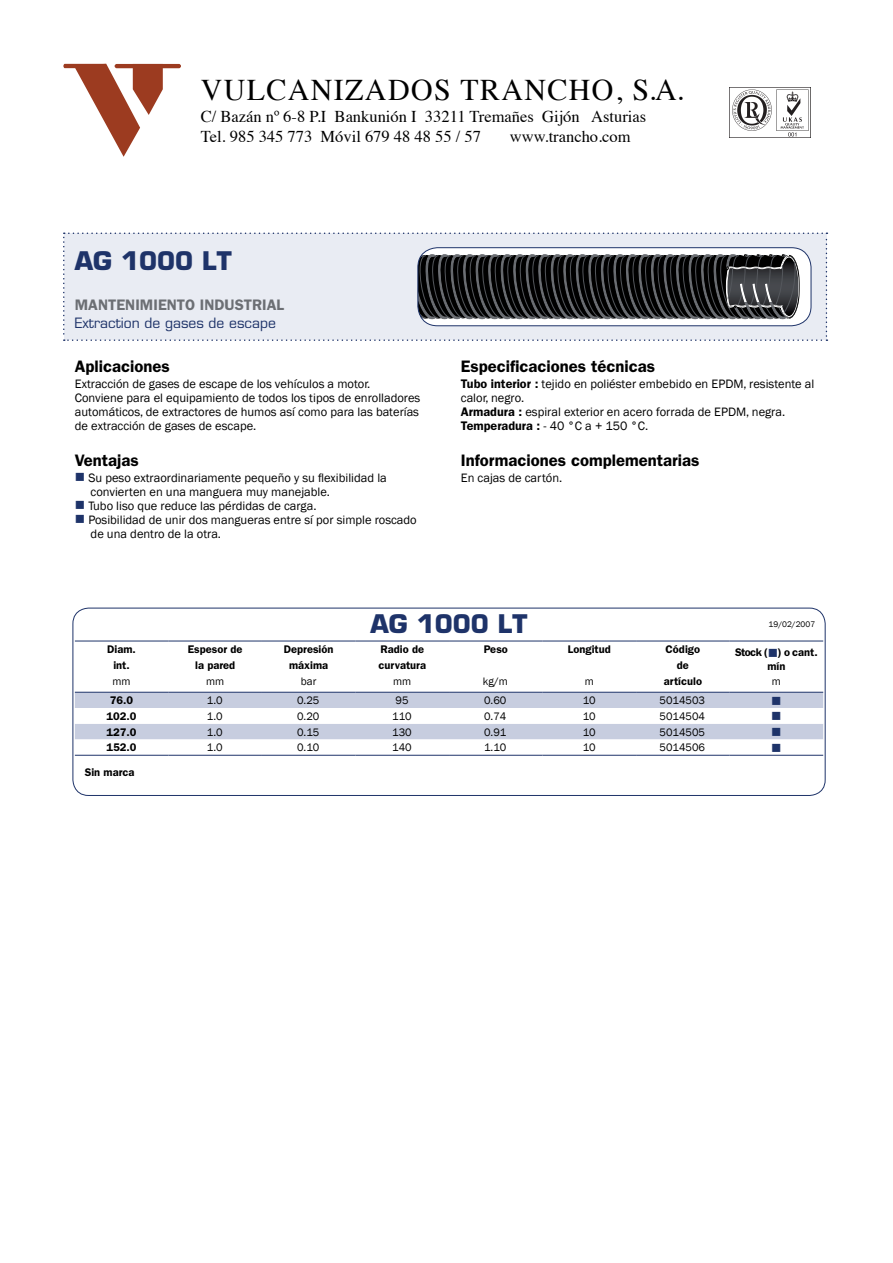
<style>
.page{position:relative;width:893px;height:1263px;background:#fff}
.page>*{position:absolute;margin:0;border:0;box-sizing:border-box;transform-origin:0 0}
.t1{font:30px "Times";letter-spacing:.045em;color:#000}
.t2{font:700 25.05px "Eurostile";color:#1e3369}
.t3{font:600 16.65px "Franklin Gothic";color:#000}
.t4{font:16.5px/19.8px "Times";color:#000}
.t5{font:600 15.3px "Franklin Gothic";color:#6c6f74}
.t6{font:13.95px "Eurostile";color:#1e3369}
.t7{font:13.95px "Wingdings";color:#1e3369}
.t8{font:12.45px/14px "Franklin Gothic";color:#000}
.t9{font:600 11.1px/15.9px "Franklin Gothic";color:#000;text-align:center}
.t10{font:11.1px "Franklin Gothic";color:#000}
.t11{font:8.4px "Franklin Gothic";color:#000}
.s1{color:#1e3369}
.s2{font-weight:600}
</style>
<div class="page">
<hr style="left:115px;top:64px;width:66px;height:4px;background:#9c3b20;border-radius:2px">
<svg style="left:63px;top:64px;width:100px;height:93px"></svg>
<img style="left:730px;top:89px;width:80px;height:49px">
<div style="left:73px;top:608px;width:752px;height:188px;border:1px solid #1e3369;border-radius:16px"></div>
<svg style="left:63px;top:233px;width:764px;height:108px;background:#adafb5"></svg>
<div style="left:417px;top:247px;width:394px;height:79px;border:1px solid #1e3369;border-radius:20px"></div>
<svg style="left:75px;top:691px;width:748px;height:64px"></svg>
<hr style="left:75px;top:641px;width:93px;height:1px;background:#1e3369">
<hr style="left:168px;top:641px;width:94px;height:1px;background:#1e3369">
<hr style="left:262px;top:641px;width:93px;height:1px;background:#1e3369">
<hr style="left:355px;top:641px;width:94px;height:1px;background:#1e3369">
<hr style="left:449px;top:641px;width:94px;height:1px;background:#1e3369">
<hr style="left:543px;top:641px;width:93px;height:1px;background:#1e3369">
<hr style="left:636px;top:641px;width:94px;height:1px;background:#1e3369">
<hr style="left:730px;top:641px;width:93px;height:1px;background:#1e3369">
<hr style="left:75px;top:692px;width:93px;height:1px;background:#1e3369">
<hr style="left:168px;top:692px;width:94px;height:1px;background:#1e3369">
<hr style="left:262px;top:692px;width:93px;height:1px;background:#1e3369">
<hr style="left:355px;top:692px;width:94px;height:1px;background:#1e3369">
<hr style="left:449px;top:692px;width:94px;height:1px;background:#1e3369">
<hr style="left:543px;top:692px;width:93px;height:1px;background:#1e3369">
<hr style="left:636px;top:692px;width:94px;height:1px;background:#1e3369">
<hr style="left:730px;top:692px;width:93px;height:1px;background:#1e3369">
<hr style="left:75px;top:755px;width:93px;height:1px;background:#1e3369">
<hr style="left:168px;top:755px;width:94px;height:1px;background:#1e3369">
<hr style="left:262px;top:755px;width:93px;height:1px;background:#1e3369">
<hr style="left:355px;top:755px;width:94px;height:1px;background:#1e3369">
<hr style="left:449px;top:755px;width:94px;height:1px;background:#1e3369">
<hr style="left:543px;top:755px;width:93px;height:1px;background:#1e3369">
<hr style="left:636px;top:755px;width:94px;height:1px;background:#1e3369">
<hr style="left:730px;top:755px;width:93px;height:1px;background:#1e3369">
<h1 class="t1" style="left:201px;top:62px;width:484px">VULCANIZADOS TRANCHO, S.A.</h1>
<h3 class="t4" style="left:201px;top:105px;width:447px">C/ Bazán nº 6-8 P.I Bankunión I 33211 Tremañes Gijón Asturias<br>Tel. 985 345 773 Móvil 679 48 48 55 / 57</h3>
<h3 class="t4" style="left:510px;top:125px;width:122px">www.trancho.com</h3>
<h2 class="t2" style="left:75px;top:245px;width:158px">AG 1000 LT</h2>
<p class="t5" style="left:75px;top:296px;width:211px">MANTENIMIENTO INDUSTRIAL</p>
<p class="t6" style="left:75px;top:315px;width:202px">Extraction de gases de escape</p>
<h3 class="t3" style="left:75px;top:357px;width:97px">Aplicaciones</h3>
<p class="t8" style="left:75px;top:377px;width:347px">Extracción de gases de escape de los vehículos a motor.<br>Conviene para el equipamiento de todos los tipos de enrolladores automáticos, de extractores de humos así como para las baterías de extracción de gases de escape.</p>
<h3 class="t3" style="left:75px;top:451px;width:66px">Ventajas</h3>
<p class="t8" style="left:91px;top:471px;width:298px;text-indent:-16px"><span class="s1">■</span> Su peso extraordinariamente pequeño y su flexibilidad la convierten en una manguera muy manejable.</p>
<p class="t8" style="left:75px;top:499px;width:243px"><span class="s1">■</span> Tubo liso que reduce las pérdidas de carga.</p>
<p class="t8" style="left:91px;top:513px;width:328px;text-indent:-16px"><span class="s1">■</span> Posibilidad de unir dos mangueras entre sí por simple roscado de una dentro de la otra.</p>
<h3 class="t3" style="left:461px;top:357px;width:196px">Especificaciones técnicas</h3>
<p class="t8" style="left:461px;top:377px;width:355px"><span class="s2">Tubo interior :</span> tejido en poliéster embebido en EPDM, resistente al calor, negro.<br><span class="s2">Armadura :</span> espiral exterior en acero forrada de EPDM, negra.<br><span class="s2">Temperadura :</span> - 40 °C a + 150 °C.</p>
<h3 class="t3" style="left:461px;top:451px;width:240px">Informaciones complementarias</h3>
<p class="t8" style="left:461px;top:471px;width:103px">En cajas de cartón.</p>
<p class="t9" style="left:107px;top:641px;width:30px">Diam. int.</p>
<p class="t10" style="left:113px;top:674px;width:20px">mm</p>
<p class="t9" style="left:188px;top:641px;width:56px">Espesor de la pared</p>
<p class="t10" style="left:206px;top:674px;width:20px">mm</p>
<p class="t9" style="left:284px;top:641px;width:51px">Depresión máxima</p>
<p class="t10" style="left:301px;top:674px;width:17px">bar</p>
<h2 class="t2" style="left:371px;top:608px;width:158px">AG 1000 LT</h2>
<p class="t11" style="left:769px;top:619px;width:48px">19/02/2007</p>
<p class="t9" style="left:378px;top:641px;width:49px;text-align:left">Radio de curvatura</p>
<p class="t10" style="left:393px;top:674px;width:20px">mm</p>
<p class="t9" style="left:484px;top:641px;width:26px">Peso</p>
<p class="t10" style="left:483px;top:674px;width:27px">kg/m</p>
<p class="t9" style="left:568px;top:641px;width:44px">Longitud</p>
<p class="t10" style="left:585px;top:674px;width:11px">m</p>
<p class="t9" style="left:664px;top:641px;width:40px">Código de artículo</p>
<p class="t9" style="left:735px;top:645px;width:84px;line-height:14px">Stock (<span class="s1">■</span>) o cant. mín</p>
<p class="t10" style="left:772px;top:675px;width:11px">m</p>
<p class="t9" style="left:110px;top:692px;width:25px">76.0</p>
<p class="t10" style="left:207px;top:694px;width:17px">1.0</p>
<p class="t10" style="left:297px;top:694px;width:24px">0.25</p>
<p class="t10" style="left:396px;top:694px;width:15px">95</p>
<p class="t10" style="left:484px;top:694px;width:24px">0.60</p>
<p class="t10" style="left:583px;top:694px;width:15px">10</p>
<p class="t10" style="left:659px;top:694px;width:47px">5014503</p>
<p class="t7" style="left:771px;top:693px;width:12px">■</p>
<p class="t9" style="left:107px;top:708px;width:32px">102.0</p>
<p class="t10" style="left:207px;top:709px;width:17px">1.0</p>
<p class="t10" style="left:297px;top:709px;width:24px">0.20</p>
<p class="t10" style="left:392px;top:709px;width:21px">110</p>
<p class="t10" style="left:484px;top:709px;width:24px">0.74</p>
<p class="t10" style="left:583px;top:709px;width:15px">10</p>
<p class="t10" style="left:659px;top:709px;width:47px">5014504</p>
<p class="t7" style="left:771px;top:709px;width:12px">■</p>
<p class="t9" style="left:107px;top:724px;width:32px">127.0</p>
<p class="t10" style="left:207px;top:725px;width:17px">1.0</p>
<p class="t10" style="left:297px;top:725px;width:24px">0.15</p>
<p class="t10" style="left:392px;top:725px;width:21px">130</p>
<p class="t10" style="left:484px;top:725px;width:24px">0.91</p>
<p class="t10" style="left:583px;top:725px;width:15px">10</p>
<p class="t10" style="left:659px;top:725px;width:47px">5014505</p>
<p class="t7" style="left:771px;top:724px;width:12px">■</p>
<p class="t9" style="left:107px;top:739px;width:32px">152.0</p>
<p class="t10" style="left:207px;top:741px;width:17px">1.0</p>
<p class="t10" style="left:297px;top:741px;width:24px">0.10</p>
<p class="t10" style="left:392px;top:741px;width:21px">140</p>
<p class="t10" style="left:484px;top:741px;width:24px">1.10</p>
<p class="t10" style="left:583px;top:741px;width:15px">10</p>
<p class="t10" style="left:659px;top:741px;width:47px">5014506</p>
<p class="t7" style="left:771px;top:740px;width:12px">■</p>
<p class="t9" style="left:85px;top:763px;width:51px">Sin marca</p>
</div>
